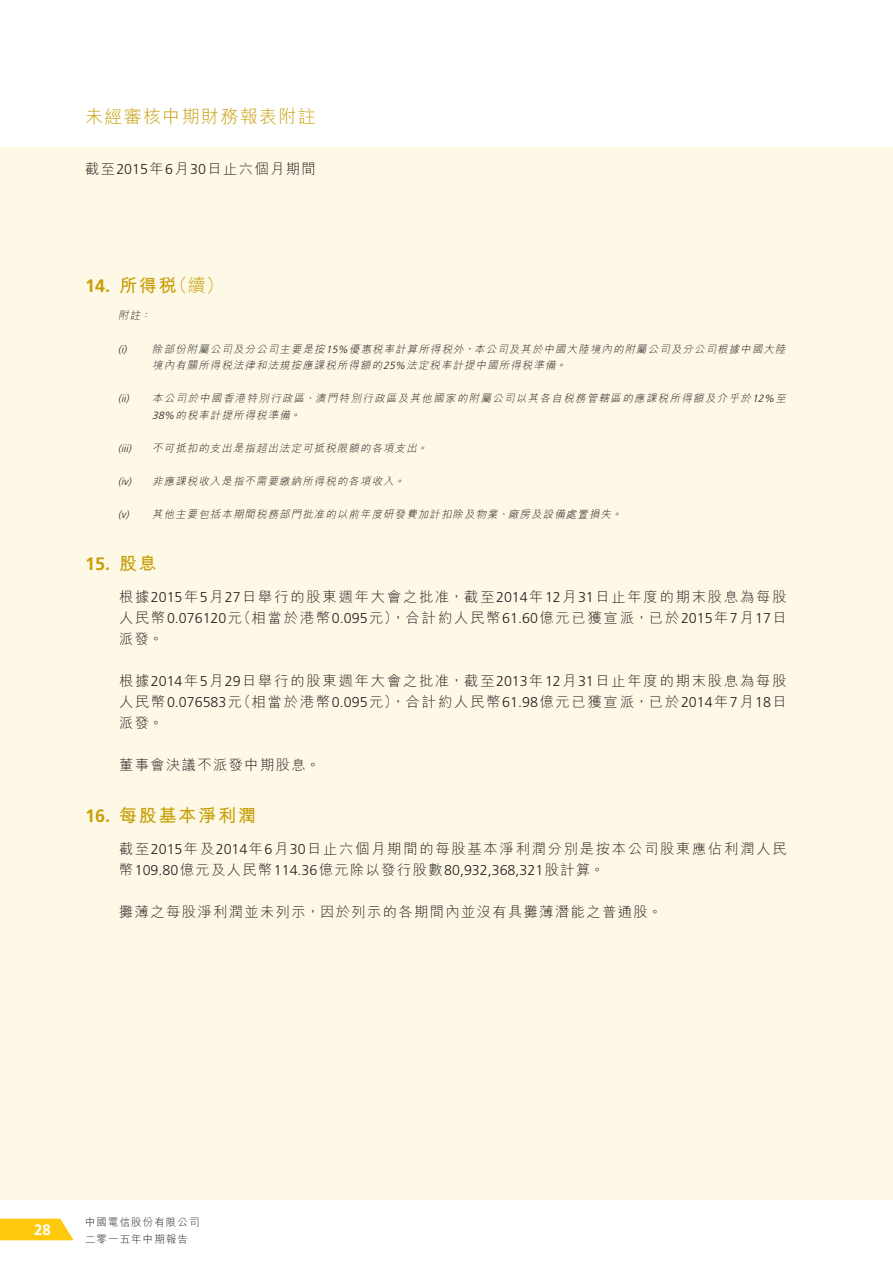
<style>
.page{position:relative;width:893px;height:1263px;background:#fff}
.page>*{position:absolute;margin:0;border:0;box-sizing:border-box;transform-origin:0 0}
.t1{font:700 18px "Frutiger LT Std";color:#c79f07}
.t2{font:300 18px "M Hei HK";letter-spacing:.075em;color:#c79f07}
.t3{font:700 18px "M Hei HK";letter-spacing:.1em;color:#c79f07}
.t4{font:700 15px "Frutiger LT Std";color:#fff}
.t5{font:300 14.25px/21px "M Hei HK";letter-spacing:.125em;color:#231f20;text-align:justify}
.t6{font:300 14.25px "M Hei HK";letter-spacing:.1em;color:#231f20}
.t7{font:300 14.25px "Frutiger LT Std";color:#231f20}
.t8{font:italic 300 10.5px/16.5px "M Hei HK";color:#231f20}
.t9{font:300 10.5px/16.5px "M Hei HK";letter-spacing:.1em;color:#231f20}
.t10{font:italic 300 10.5px "Frutiger LT Std";color:#231f20}
.s1{font-family:"Frutiger LT Std"}
.s2{font-family:"M Hei HK"}
.s3{font-family:"M Hei HK";font-weight:300}
</style>
<div class="page">
<div style="left:0;top:147px;width:893px;height:1053px;background:#fef9e7"></div>
<svg style="left:0;top:1218px;width:74px;height:22px;background:#fecf28"></svg>
<p class="t2" style="left:85px;top:107px;width:232px">未經審核中期財務報表附註</p>
<p class="t6" style="left:85px;top:162px;width:232px">截至<span class="s1">2015</span>年<span class="s1">6</span>月<span class="s1">30</span>日止六個月期間</p>
<p class="t1" style="left:85px;top:276px;width:140px">14. <span class="s2">所得稅</span><span class="s3">（續）</span></p>
<p class="t8" style="left:118px;top:307px;width:36px">附註：</p>
<p class="t8" style="left:152px;top:340px;width:637px;text-indent:-34px"><span class="s1">(i)</span> 除部份附屬公司及分公司主要是按<span class="s1">15%</span>優惠稅率計算所得稅外，本公司及其於中國大陸境內的附屬公司及分公司根據中國大陸境內有關所得稅法律和法規按應課稅所得額的<span class="s1">25%</span>法定稅率計提中國所得稅準備。</p>
<p class="t10" style="left:118px;top:392px;width:15px">(ii)</p>
<p class="t8" style="left:152px;top:390px;width:637px">本公司於中國香港特別行政區、澳門特別行政區及其他國家的附屬公司以其各自稅務管轄區的應課稅所得額及介乎於<span class="s1">12%</span>至<br><span class="s1">38%</span>的稅率計提所得稅準備。</p>
<p class="t10" style="left:118px;top:442px;width:17px">(iii)</p>
<p class="t8" style="left:152px;top:439px;width:279px">不可抵扣的支出是指超出法定可抵稅限額的各項支出。</p>
<p class="t10" style="left:118px;top:475px;width:17px">(iv)</p>
<p class="t8" style="left:152px;top:472px;width:256px">非應課稅收入是指不需要繳納所得稅的各項收入。</p>
<p class="t8" style="left:118px;top:505px;width:507px"><span class="s1">(v)</span> 其他主要包括本期間稅務部門批准的以前年度研發費加計扣除及物業、廠房及設備處置損失。</p>
<p class="t1" style="left:85px;top:553px;width:73px">15. <span class="s2">股息</span></p>
<p class="t5" style="left:119px;top:586px;width:669px">根據<span class="s1">2015</span>年<span class="s1">5</span>月<span class="s1">27</span>日舉行的股東週年大會之批准，截至<span class="s1">2014</span>年<span class="s1">12</span>月<span class="s1">31</span>日止年度的期末股息為每股人民幣<span class="s1">0.076120</span>元（相當於港幣<span class="s1">0.095</span>元），合計約人民幣<span class="s1">61.60</span>億元已獲宣派，已於<span class="s1">2015</span>年<span class="s1">7</span>月<span class="s1">17</span>日派發。</p>
<p class="t5" style="left:119px;top:670px;width:669px">根據<span class="s1">2014</span>年<span class="s1">5</span>月<span class="s1">29</span>日舉行的股東週年大會之批准，截至<span class="s1">2013</span>年<span class="s1">12</span>月<span class="s1">31</span>日止年度的期末股息為每股人民幣<span class="s1">0.076583</span>元（相當於港幣<span class="s1">0.095</span>元），合計約人民幣<span class="s1">61.98</span>億元已獲宣派，已於<span class="s1">2014</span>年<span class="s1">7</span>月<span class="s1">18</span>日派發。</p>
<p class="t6" style="left:119px;top:757px;width:202px">董事會決議不派發中期股息。</p>
<p class="t3" style="left:85px;top:802px;width:172px"><span class="s1">16.</span> 每股基本淨利潤</p>
<p class="t5" style="left:119px;top:838px;width:669px">截至<span class="s1">2015</span>年及<span class="s1">2014</span>年<span class="s1">6</span>月<span class="s1">30</span>日止六個月期間的每股基本淨利潤分別是按本公司股東應佔利潤人民</p>
<p class="t7" style="left:119px;top:861px;width:487px"><span class="s2">幣</span>109.80<span class="s2">億元及人民幣</span>114.36<span class="s2">億元除以發行股數</span>80,932,368,321<span class="s2">股計算。</span></p>
<p class="t6" style="left:119px;top:904px;width:544px">攤薄之每股淨利潤並未列示，因於列示的各期間內並沒有具攤薄潛能之普通股。</p>
<p class="t4" style="left:34px;top:1221px;width:18px">28</p>
<p class="t9" style="left:85px;top:1214px;width:116px">中國電信股份有限公司二零一五年中期報告</p>
</div>
